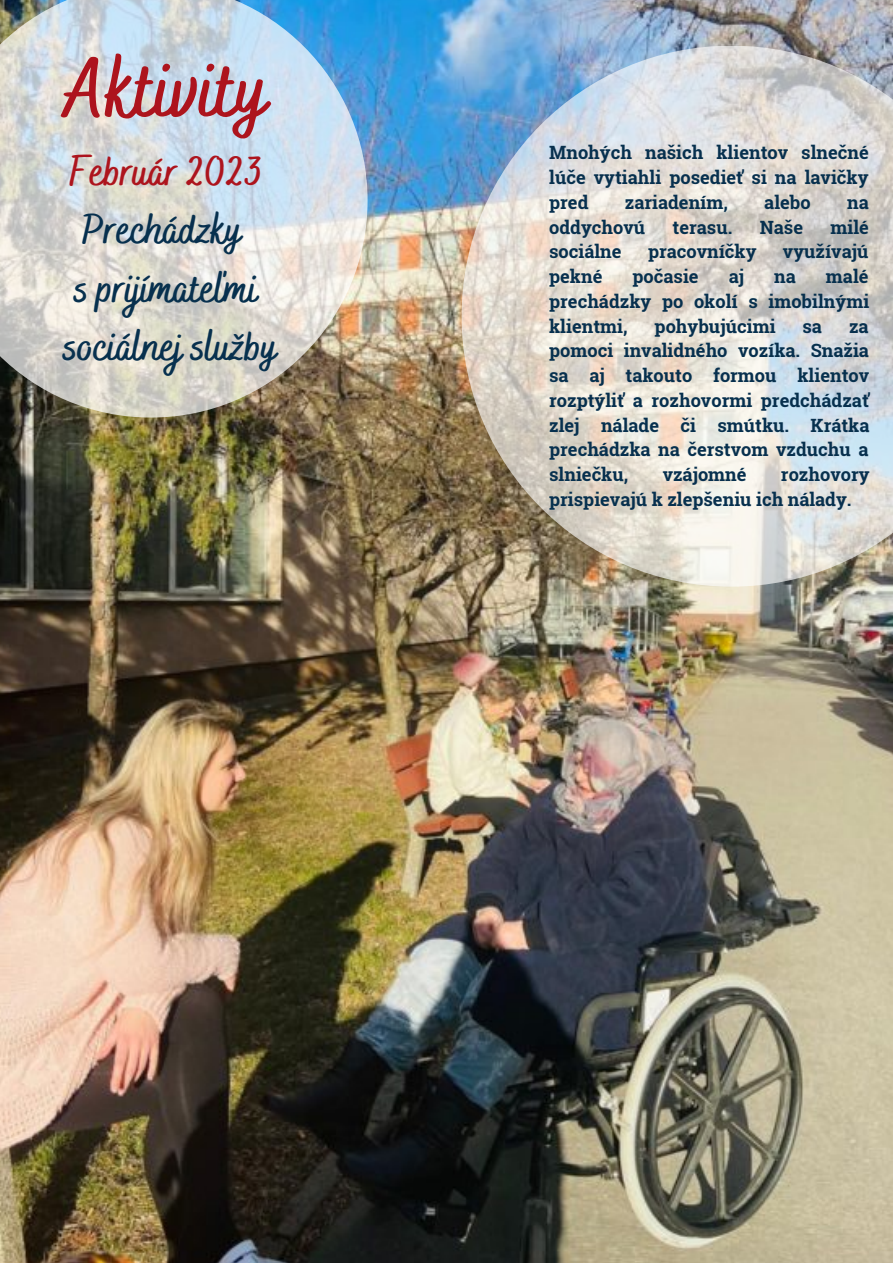
<style>
.page{position:relative;width:893px;height:1264px;background:#fff}
.page>*{position:absolute;margin:0;border:0;box-sizing:border-box;transform-origin:0 0}
.t1{font:700 82.95px "Bakerie Smooth";color:#ad141d}
.t2{font:700 41.85px/58.5px "Bakerie Smooth";color:#07304e;text-align:center}
.t3{font:700 41.85px "Bakerie Smooth";color:#ad141d}
.t4{font:700 18.3px/24.8px "Roboto Slab";color:#07304e;text-align:justify}
</style>
<div class="page">
<img style="left:0;top:0;width:892px;height:1262px">
<svg style="left:0;top:0;width:367px;height:417px;background:#c7ced0"></svg>
<img style="left:461px;top:46px;width:431px;height:540px">
<h1 class="t1" style="left:64px;top:41px;width:205px">Aktivity</h1>
<h2 class="t3" style="left:69px;top:147px;width:195px">Február 2023</h2>
<h2 class="t2" style="left:64px;top:203px;width:215px">Prechádzky<br>s prijímateľmi sociálnej služby</h2>
<p class="t4" style="left:549px;top:140px;width:321px">Mnohých našich klientov slnečné lúče vytiahli posedieť si na lavičky pred</p>
<p class="t4" style="left:624px;top:189px;width:105px">zariadením,</p>
<p class="t4" style="left:764px;top:189px;width:48px">alebo</p>
<p class="t4" style="left:847px;top:189px;width:23px">na</p>
<p class="t4" style="left:549px;top:214px;width:98px">oddychovú</p>
<p class="t4" style="left:672px;top:214px;width:61px">terasu.</p>
<p class="t4" style="left:759px;top:214px;width:45px">Naše</p>
<p class="t4" style="left:830px;top:214px;width:40px">milé</p>
<p class="t4" style="left:549px;top:239px;width:74px">sociálne</p>
<p class="t4" style="left:648px;top:239px;width:110px">pracovníčky</p>
<p class="t4" style="left:782px;top:239px;width:87px">využívajú</p>
<p class="t4" style="left:549px;top:263px;width:55px">pekné</p>
<p class="t4" style="left:632px;top:263px;width:68px">počasie</p>
<p class="t4" style="left:728px;top:263px;width:17px">aj</p>
<p class="t4" style="left:774px;top:263px;width:23px">na</p>
<p class="t4" style="left:549px;top:263px;width:321px;text-indent:277px">malé prechádzky po okolí s imobilnými klientmi,</p>
<p class="t4" style="left:654px;top:313px;width:122px">pohybujúcimi</p>
<p class="t4" style="left:802px;top:313px;width:21px">sa</p>
<p class="t4" style="left:549px;top:313px;width:322px;text-indent:300px">za pomoci invalidného vozíka. Snažia sa aj takouto formou klientov rozptýliť a rozhovormi predchádzať zlej nálade či smútku. Krátka prechádzka na čerstvom vzduchu a slniečku,</p>
<p class="t4" style="left:549px;top:461px;width:322px;text-indent:232px">rozhovory prispievajú k zlepšeniu ich nálady.</p>
<p class="t4" style="left:662px;top:461px;width:85px">vzájomné</p>
</div>
